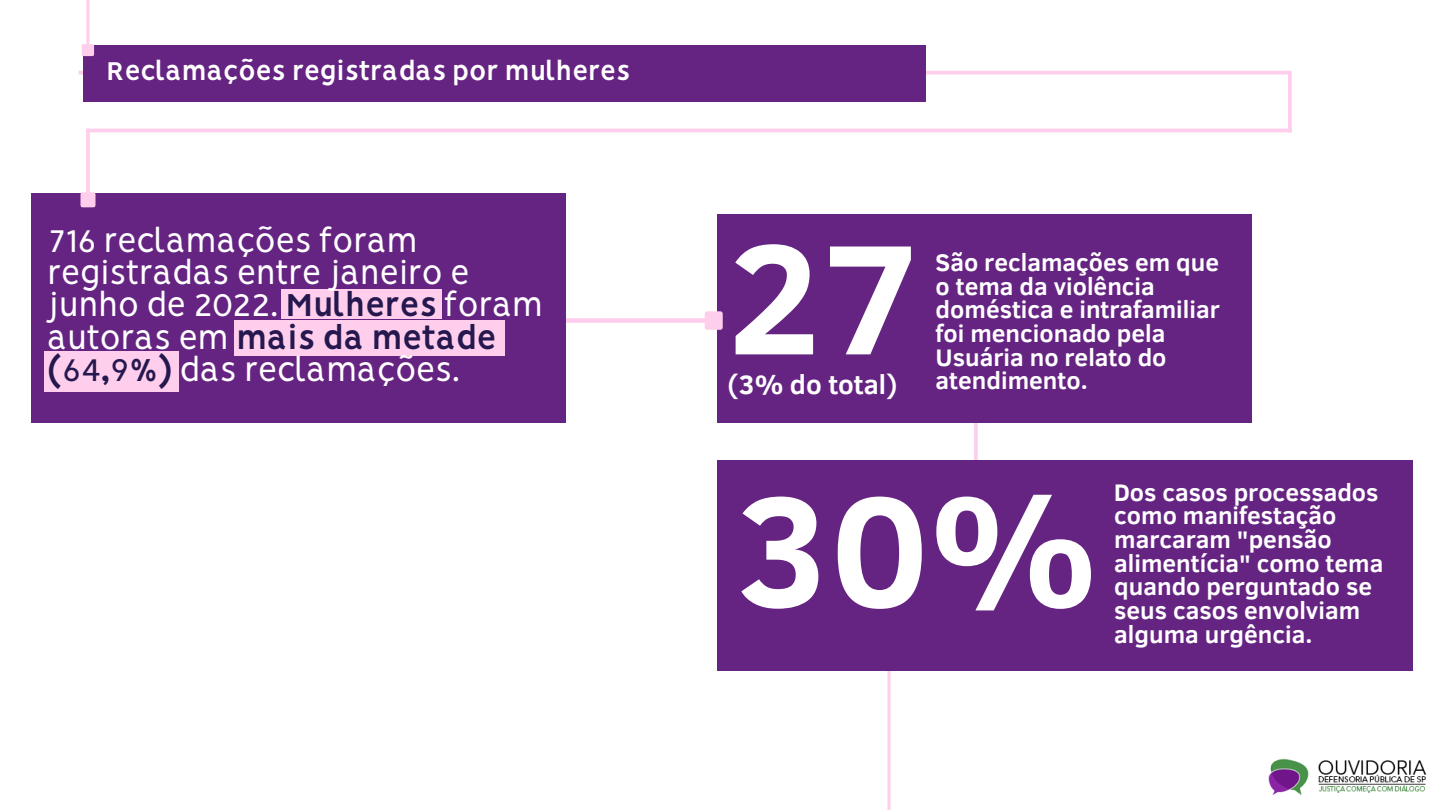
<style>
.page{position:relative;width:1440px;height:810px;background:#fff}
.page>*{position:absolute;margin:0;border:0;box-sizing:border-box;transform-origin:0 0}
.t1{font:700 159.6px "Clear Sans";color:#fff}
.t2{font:700 159.3px "Clear Sans";color:#fff}
.t3{font:40.1px/32.5px "RTL Sondos Regular";color:#fff}
.t4{font:40.1px "RTL Sondos Bold";color:#25184f}
.t5{font:32.5px "RTL Sondos Bold";color:#fff}
.t6{font:700 27.2px "Clear Sans";color:#fff}
.t7{font:700 24.6px/23.7px "Clear Sans";color:#fff}
.s1{font-family:"RTL Sondos Bold"}
.s2{font-family:"RTL Sondos Bold";color:#25184f}
.s3{font-family:"RTL Sondos Regular";color:#fff}
</style>
<div class="page">
<hr style="left:79px;top:71px;width:1211px;height:3px;background:#ffceec">
<div style="left:83px;top:46px;width:842px;height:56px;background:#662482"></div>
<hr style="left:86px;top:0;width:3px;height:45px;background:#ffceec">
<div style="left:83px;top:46px;width:10px;height:9px;background:#ffceec"></div>
<div style="left:82px;top:44px;width:12px;height:12px;border:3px solid #ffceec"></div>
<hr style="left:87px;top:129px;width:1205px;height:3px;background:#ffceec">
<hr style="left:1288px;top:71px;width:4px;height:61px;background:#ffceec">
<hr style="left:974px;top:392px;width:4px;height:137px;background:#ffceec">
<div style="left:717px;top:214px;width:535px;height:209px;background:#662482"></div>
<div style="left:556px;top:318px;width:150px;height:5px;background:#ffceec"></div>
<div style="left:707px;top:314px;width:13px;height:13px;background:#ffceec"></div>
<div style="left:705px;top:311px;width:18px;height:19px;border:5px solid #ffceec"></div>
<div style="left:31px;top:193px;width:534px;height:229px;background:#662482"></div>
<hr style="left:86px;top:129px;width:4px;height:64px;background:#ffceec">
<div style="left:82px;top:194px;width:12px;height:11px;background:#ffceec"></div>
<div style="left:80px;top:192px;width:15px;height:15px;border:4px solid #ffceec"></div>
<div style="left:45px;top:352px;width:134px;height:40px;background:#ffceec"></div>
<div style="left:234px;top:320px;width:270px;height:36px;background:#ffceec"></div>
<div style="left:281px;top:289px;width:160px;height:30px;background:#ffceec"></div>
<hr style="left:887px;top:638px;width:3px;height:172px;background:#ffceec">
<div style="left:717px;top:460px;width:696px;height:211px;background:#662482"></div>
<img style="left:1268px;top:758px;width:159px;height:37px">
<h3 class="t5" style="left:106px;top:48px;width:525px">Reclamações registradas por mulheres</h3>
<h3 class="t3" style="left:48px;top:220px;width:497px"><span class="s1">716</span> reclamações foram registradas entre janeiro e junho de <span class="s1">2022</span>. <span class="s2">Mulheres</span> foram</h3>
<h3 class="t4" style="left:48px;top:309px;width:450px"><span class="s3">autoras em</span> mais da metade</h3>
<h3 class="t3" style="left:48px;top:350px;width:414px"><span class="s2">(64,9%)</span> das reclamações.</h3>
<h1 class="t1" style="left:727px;top:182px;width:195px">27</h1>
<p class="t7" style="left:936px;top:249px;width:286px">São reclamações em que o tema da violência doméstica e intrafamiliar foi mencionado pela<br>Usuária no relato do</p>
<p class="t6" style="left:727px;top:364px;width:172px">(3% do total)</p>
<p class="t7" style="left:936px;top:368px;width:154px">atendimento.</p>
<h2 class="t2" style="left:736px;top:435px;width:363px">30%</h2>
<p class="t7" style="left:1114px;top:479px;width:271px">Dos casos processados como manifestação marcaram "pensão alimentícia" como tema quando perguntado se seus casos envolviam alguma urgência.</p>
</div>
